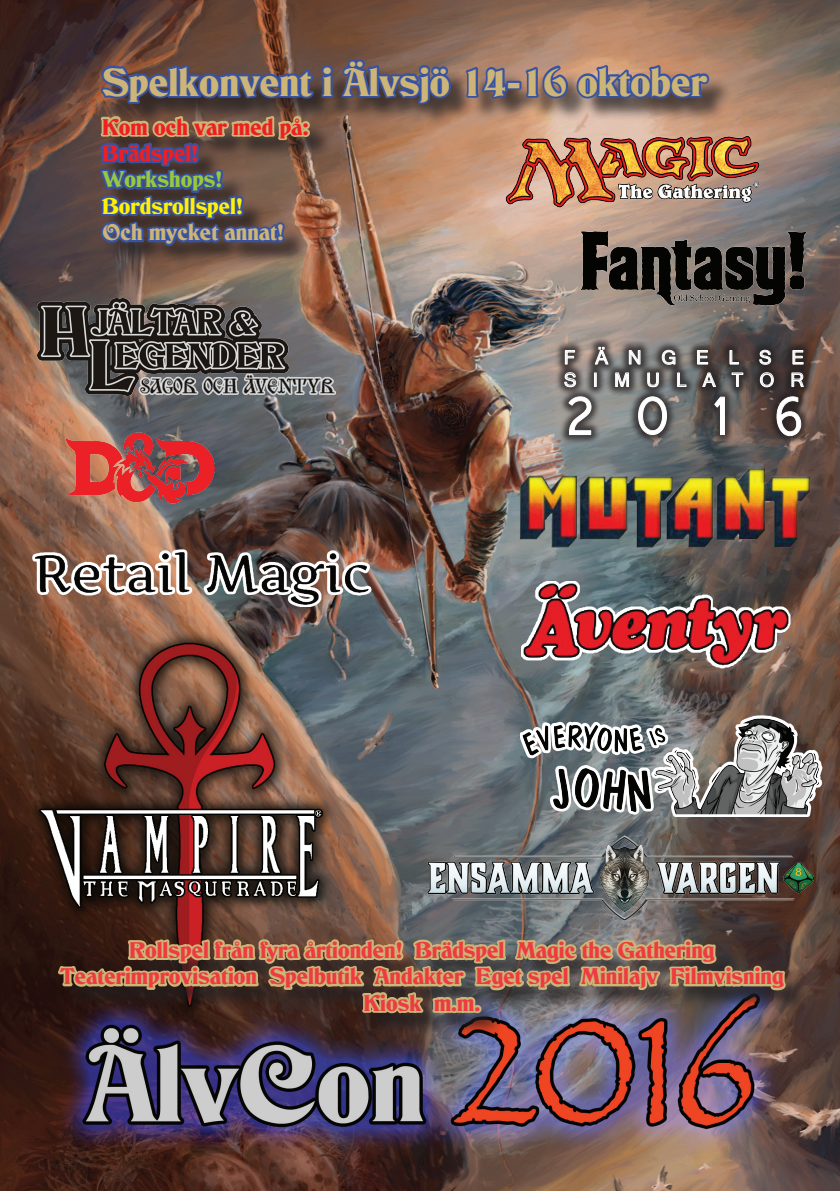
<style>
.page{position:relative;width:840px;height:1191px;background:#fff}
.page>*{position:absolute;margin:0;border:0;box-sizing:border-box;transform-origin:0 0}
.t1{font:80px "Vrinda";color:#fff}
.t2{font:38px "Deneane";color:#ccb576}
.t3{font:28.8px/22.4px "Vrinda";letter-spacing:.56em;color:#fff}
.t4{font:22px/26.4px "Deneane";color:#ee3a41;text-align:center}
.t5{font:22px/26.4px "Deneane";color:#ee1f23}
.t6{font:22px "Deneane";color:#ccb576}
.t7{font:22px "Deneane";color:#fff101}
.t8{font:22px "Deneane";color:#98c93c}
</style>
<div class="page">
<img style="left:0;top:0;width:839px;height:1191px">
<div style="left:105px;top:63px;width:627px;height:65px;background:#231f20;opacity:.75"></div>
<img style="left:93px;top:0;width:622px;height:308px">
<img style="left:504px;top:135px;width:256px;height:74px">
<img style="left:580px;top:231px;width:226px;height:75px">
<img style="left:427px;top:835px;width:385px;height:85px">
<img style="left:3px;top:573px;width:356px;height:485px">
<img style="left:513px;top:701px;width:319px;height:194px">
<img style="left:503px;top:461px;width:324px;height:96px">
<img style="left:514px;top:581px;width:275px;height:87px">
<div style="left:62px;top:943px;width:747px;height:94px;background:#231f20;opacity:.75"></div>
<img style="left:51px;top:867px;width:738px;height:185px">
<svg style="left:32px;top:549px;width:339px;height:58px;background:#876859"></svg>
<img style="left:35px;top:552px;width:333px;height:52px">
<div style="left:554px;top:337px;width:259px;height:108px;background:#231f20;opacity:.75"></div>
<svg style="left:564px;top:349px;width:11px;height:16px"></svg>
<svg style="left:594px;top:346px;width:14px;height:19px"></svg>
<svg style="left:628px;top:349px;width:12px;height:16px"></svg>
<svg style="left:661px;top:349px;width:14px;height:16px"></svg>
<svg style="left:696px;top:349px;width:12px;height:16px"></svg>
<svg style="left:728px;top:349px;width:11px;height:16px"></svg>
<svg style="left:758px;top:349px;width:13px;height:16px"></svg>
<svg style="left:791px;top:349px;width:12px;height:16px"></svg>
<svg style="left:563px;top:372px;width:13px;height:16px"></svg>
<svg style="left:594px;top:373px;width:2px;height:13px"></svg>
<svg style="left:614px;top:372px;width:15px;height:15px"></svg>
<svg style="left:646px;top:372px;width:13px;height:16px"></svg>
<svg style="left:676px;top:372px;width:10px;height:15px"></svg>
<svg style="left:701px;top:372px;width:15px;height:15px"></svg>
<svg style="left:730px;top:372px;width:13px;height:15px"></svg>
<svg style="left:759px;top:372px;width:15px;height:16px"></svg>
<svg style="left:790px;top:372px;width:13px;height:15px"></svg>
<svg style="left:567px;top:396px;width:24px;height:39px"></svg>
<svg style="left:637px;top:396px;width:30px;height:39px"></svg>
<svg style="left:713px;top:396px;width:12px;height:39px"></svg>
<svg style="left:775px;top:396px;width:26px;height:40px"></svg>
<img style="left:65px;top:432px;width:149px;height:71px">
<img style="left:38px;top:298px;width:297px;height:97px">
<h2 class="t2" style="left:102px;top:59px;width:605px">Spelkonvent i Älvsjö 14-16 oktober</h2>
<p class="t5" style="left:102px;top:113px;width:208px">Kom och var med på:<br>Brädspel!</p>
<p class="t8" style="left:102px;top:166px;width:121px">Workshops!</p>
<p class="t7" style="left:102px;top:193px;width:142px">Bordsrollspel!</p>
<p class="t6" style="left:102px;top:219px;width:183px">Och mycket annat!</p>
<h3 class="t3" style="left:563px;top:346px;width:242px">Fängelse simulator</h3>
<h1 class="t1" style="left:563px;top:376px;width:241px">2016</h1>
<p class="t4" style="left:60px;top:936px;width:724px">Rollspel från fyra årtionden! Brädspel Magic the Gathering<br>Teaterimprovisation Spelbutik Andakter Eget spel Minilajv Filmvisning<br>Kiosk m.m.</p>
</div>
